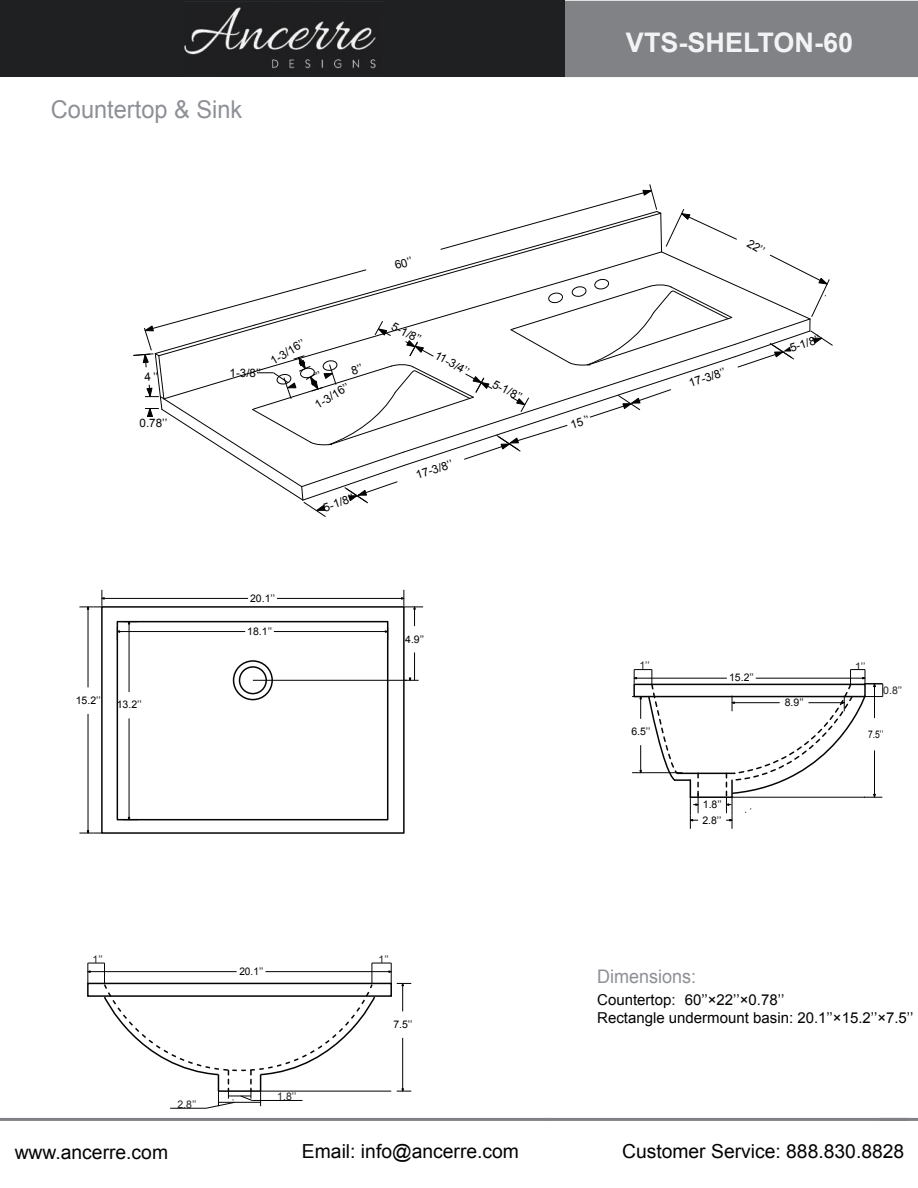
<style>
.page{position:relative;width:918px;height:1188px;background:#fff}
.page>*{position:absolute;margin:0;border:0;box-sizing:border-box;transform-origin:0 0}
.t1{font:700 27px "Arial";color:#f2f3f4}
.t2{font:24.45px "Arial";color:#8e9097;scale:.96 1}
.t3{font:19.35px "Arial";color:#030303}
.t4{font:18.75px "Arial";color:#8e9097;scale:.96 1}
.t5{font:15px/18px "Arial";color:#030303}
.t6{font:11.7px "Arial";color:#030303}
.t7{font:10.5px/15.6px "Arial";color:#030303}
.t8{font:10.5px "Arial";color:#231f20}
.t9{font:10.5px "Arial";color:#030303;scale:.96 1}
.t10{font:10.5px "Arial";color:#030303;scale:.81 1}
</style>
<div class="page">
<div style="left:565px;top:1px;width:353px;height:76px;background:#808285"></div>
<hr style="left:0;top:1118px;width:550px;height:3px;background:#808285">
<hr style="left:548px;top:1118px;width:361px;height:3px;background:#808285">
<hr style="left:879px;top:1118px;width:39px;height:3px;background:#808285">
<div style="left:1px;top:1px;width:564px;height:76px;background:#1f2021"></div>
<svg style="left:302px;top:20px;width:74px;height:49px"></svg>
<div style="left:101px;top:606px;width:304px;height:228px;border:2px solid #050403"></div>
<div style="left:117px;top:621px;width:271px;height:199px;border:2px solid #050403"></div>
<div style="left:239px;top:666px;width:28px;height:28px;border:2px solid #050403;border-radius:50%"></div>
<div style="left:233px;top:660px;width:40px;height:40px;border:2px solid #050403;border-radius:50%"></div>
<div style="left:633px;top:684px;width:233px;height:13px;border:2px solid #050403"></div>
<hr style="left:677px;top:773px;width:58px;height:1px;background:#050403">
<hr style="left:690px;top:796px;width:42px;height:2px;background:#050403">
<hr style="left:102px;top:598px;width:146px;height:1px;background:#030303">
<hr style="left:277px;top:598px;width:127px;height:1px;background:#030303">
<hr style="left:117px;top:631px;width:128px;height:1px;background:#030303">
<hr style="left:274px;top:631px;width:114px;height:1px;background:#030303">
<svg style="left:385px;top:627px;width:4px;height:13px"></svg>
<hr style="left:88px;top:607px;width:1px;height:80px;background:#030303">
<hr style="left:88px;top:714px;width:1px;height:119px;background:#030303">
<hr style="left:129px;top:622px;width:1px;height:70px;background:#030303">
<hr style="left:129px;top:718px;width:1px;height:102px;background:#030303">
<svg style="left:116px;top:620px;width:22px;height:20px"></svg>
<svg style="left:123px;top:817px;width:15px;height:4px"></svg>
<svg style="left:405px;top:652px;width:14px;height:29px"></svg>
<hr style="left:634px;top:678px;width:93px;height:1px;background:#030303">
<svg style="left:87px;top:963px;width:324px;height:146px"></svg>
<hr style="left:252px;top:1100px;width:50px;height:1px;background:#050403">
<hr style="left:253px;top:680px;width:153px;height:1px;background:#000">
<svg style="left:401px;top:590px;width:22px;height:36px"></svg>
<svg style="left:79px;top:830px;width:23px;height:4px"></svg>
<svg style="left:79px;top:590px;width:26px;height:20px"></svg>
<svg style="left:632px;top:669px;width:67px;height:160px"></svg>
<svg style="left:725px;top:669px;width:158px;height:160px"></svg>
<hr style="left:732px;top:797px;width:133px;height:1px;background:#050403">
<hr style="left:646px;top:772px;width:37px;height:1px;background:#050403">
<svg style="left:133px;top:184px;width:700px;height:333px"></svg>
<h1 class="t1" style="left:626px;top:25px;width:229px">VTS-SHELTON-60</h1>
<h2 class="t2" style="left:51px;top:94px;width:201px">Countertop &amp; Sink</h2>
<p class="t6" style="left:752px;top:236px;width:19px;rotate:30deg">22’’</p>
<p class="t6" style="left:393px;top:258px;width:19px;rotate:-15deg">60’’</p>
<p class="t6" style="left:230px;top:366px;width:33px">1-3/8’’</p>
<p class="t6" style="left:267px;top:355px;width:40px;rotate:-31deg">1-3/16’’</p>
<p class="t6" style="left:312px;top:399px;width:40px;rotate:-31deg">1-3/16’’</p>
<p class="t6" style="left:396px;top:319px;width:33px;rotate:27deg">5-1/8’’</p>
<p class="t6" style="left:439px;top:347px;width:39px;rotate:29deg">11-3/4’’</p>
<p class="t6" style="left:497px;top:376px;width:33px;rotate:27deg">5-1/8’’</p>
<p class="t6" style="left:687px;top:376px;width:40px;rotate:-19deg">17-3/8’’</p>
<p class="t6" style="left:788px;top:341px;width:33px;rotate:-19deg">5-1/8’’</p>
<p class="t6" style="left:140px;top:415px;width:29px">0.78’’</p>
<p class="t6" style="left:568px;top:418px;width:21px;rotate:-19deg">15 ’’</p>
<p class="t6" style="left:414px;top:468px;width:40px;rotate:-19deg">17-3/8’’</p>
<p class="t6" style="left:321px;top:501px;width:33px;rotate:-19deg">5-1/8’’</p>
<p class="t7" style="left:250px;top:590px;width:26px">20.1’’</p>
<p class="t7" style="left:247px;top:623px;width:26px">18.1’’</p>
<p class="t7" style="left:405px;top:631px;width:21px">4.9’’</p>
<p class="t8" style="left:639px;top:659px;width:12px">1’’</p>
<p class="t8" style="left:855px;top:659px;width:12px">1’’</p>
<p class="t7" style="left:729px;top:670px;width:26px">15.2’’</p>
<p class="t8" style="left:883px;top:683px;width:21px">0.8’’</p>
<p class="t7" style="left:76px;top:693px;width:26px">15.2’’</p>
<p class="t7" style="left:117px;top:697px;width:26px">13.2’’</p>
<p class="t7" style="left:785px;top:695px;width:21px">8.9’’</p>
<p class="t7" style="left:631px;top:724px;width:21px">6.5’’</p>
<p class="t10" style="left:868px;top:728px;width:21px">7.5’’</p>
<p class="t7" style="left:702px;top:797px;width:21px">1.8’’<br>2.8’’</p>
<p class="t8" style="left:93px;top:952px;width:12px">1’’</p>
<p class="t8" style="left:379px;top:952px;width:12px">1’’</p>
<p class="t9" style="left:239px;top:964px;width:26px">20.1’’</p>
<p class="t8" style="left:177px;top:1098px;width:21px">2.8’’</p>
<p class="t8" style="left:277px;top:1090px;width:21px">1.8’’</p>
<p class="t7" style="left:393px;top:1017px;width:21px">7.5’’</p>
<h3 class="t4" style="left:597px;top:965px;width:105px">Dimensions:</h3>
<p class="t5" style="left:597px;top:991px;width:318px">Countertop: 60’’×22’’×0.78’’<br>Rectangle undermount basin: 20.1’’×15.2’’×7.5’’</p>
<h3 class="t3" style="left:15px;top:1139px;width:155px">www.ancerre.com</h3>
<h3 class="t3" style="left:302px;top:1139px;width:219px">Email: info@ancerre.com</h3>
<h3 class="t3" style="left:622px;top:1139px;width:284px">Customer Service: 888.830.8828</h3>
</div>
